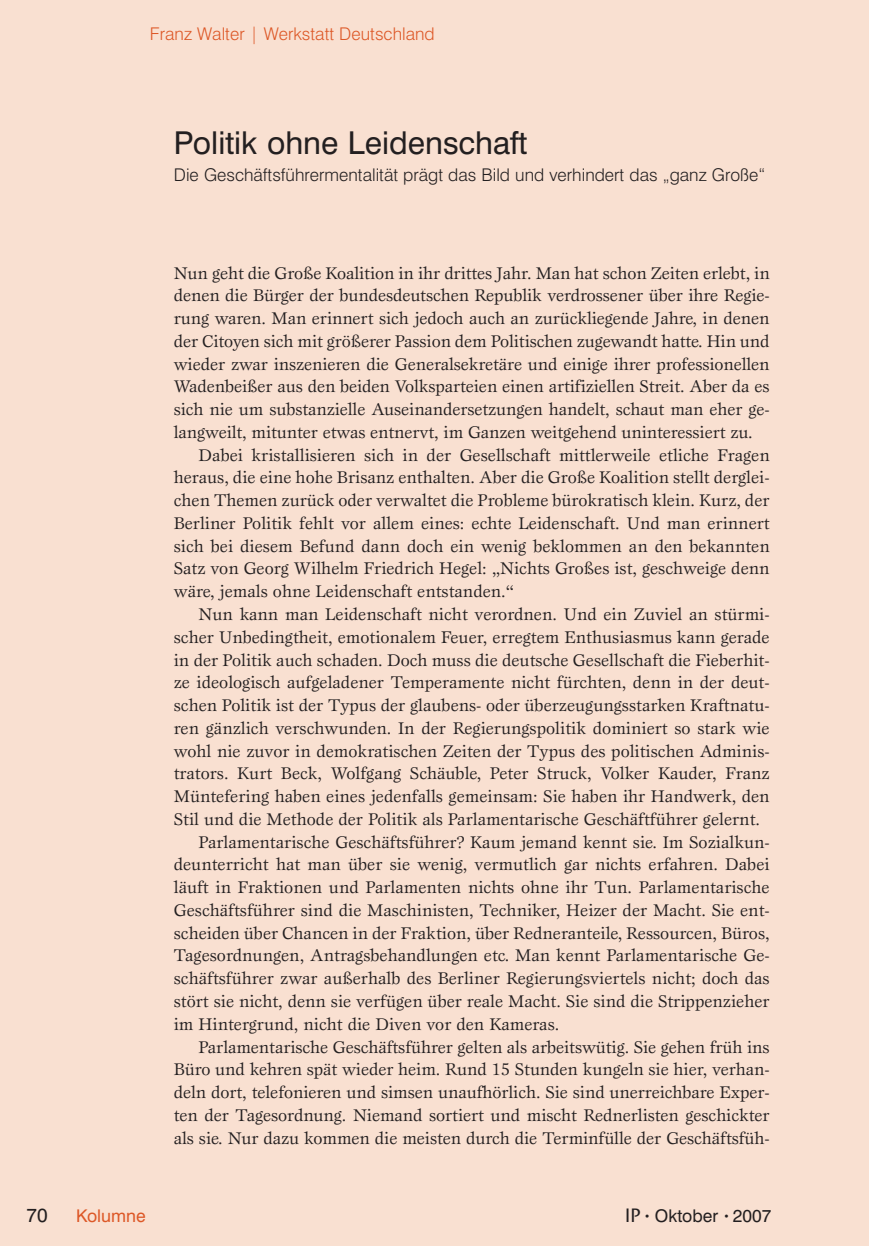
<style>
.page{position:relative;width:869px;height:1246px;background:#fff}
.page>*{position:absolute;margin:0;border:0;box-sizing:border-box;transform-origin:0 0}
.t1{font:31.5px "Swiss 721 BT";color:#231f20}
.t2{font:19.25px "Swiss 721 BT";color:#231f20}
.t3{font:17.5px "Esprit";color:#231f20}
.t4{font:300 17.5px "Swiss 721 BT";color:#231f20}
.t5{font:300 17.5px "Swiss 721 BT";color:#dd5827}
.t6{font:17.5px "Swiss 721 BT";color:#231f20}
.t7{font:17.5px "Swiss 721 BT";color:#dd5827}
.s1{font-family:"ITC Stone Sans";font-weight:500;font-size:19.25px}
.s2{font-size:10.5px}
</style>
<div class="page">
<div style="left:0;top:0;width:868px;height:1245px;background:#f9e0d1"></div>
<p class="t5" style="left:150px;top:23px;width:286px">Franz Walter | Werkstatt Deutschland</p>
<h1 class="t1" style="left:174px;top:123px;width:355px">Politik ohne Leidenschaft</h1>
<p class="t4" style="left:174px;top:164px;width:592px">Die Geschäftsführermentalität prägt das Bild und verhindert das „ganz Große“</p>
<p class="t3" style="left:174px;top:262px;width:597px">Nun geht die Große Koalition in ihr drittes Jahr. Man hat schon Zeiten erlebt, in</p>
<p class="t3" style="left:174px;top:285px;width:597px">denen die Bürger der bundesdeutschen Republik verdrossener über ihre Regie-</p>
<p class="t3" style="left:174px;top:307px;width:597px">rung waren. Man erinnert sich jedoch auch an zurückliegende Jahre, in denen</p>
<p class="t3" style="left:174px;top:330px;width:597px">der Citoyen sich mit größerer Passion dem Politischen zugewandt hatte. Hin und</p>
<p class="t3" style="left:174px;top:353px;width:597px">wieder zwar inszenieren die Generalsekretäre und einige ihrer professionellen</p>
<p class="t3" style="left:174px;top:376px;width:597px">Wadenbeißer aus den beiden Volksparteien einen artifiziellen Streit. Aber da es</p>
<p class="t3" style="left:174px;top:398px;width:597px">sich nie um substanzielle Auseinandersetzungen handelt, schaut man eher ge-</p>
<p class="t3" style="left:174px;top:421px;width:580px">langweilt, mitunter etwas entnervt, im Ganzen weitgehend uninteressiert zu.</p>
<p class="t3" style="left:198px;top:444px;width:572px">Dabei kristallisieren sich in der Gesellschaft mittlerweile etliche Fragen</p>
<p class="t3" style="left:174px;top:467px;width:597px">heraus, die eine hohe Brisanz enthalten. Aber die Große Koalition stellt derglei-</p>
<p class="t3" style="left:174px;top:489px;width:597px">chen Themen zurück oder verwaltet die Probleme bürokratisch klein. Kurz, der</p>
<p class="t3" style="left:174px;top:512px;width:597px">Berliner Politik fehlt vor allem eines: echte Leidenschaft. Und man erinnert</p>
<p class="t3" style="left:174px;top:535px;width:597px">sich bei diesem Befund dann doch ein wenig beklommen an den bekannten</p>
<p class="t3" style="left:174px;top:558px;width:597px">Satz von Georg Wilhelm Friedrich Hegel: „Nichts Großes ist, geschweige denn</p>
<p class="t3" style="left:174px;top:580px;width:342px">wäre, jemals ohne Leidenschaft entstanden.“</p>
<p class="t3" style="left:198px;top:603px;width:572px">Nun kann man Leidenschaft nicht verordnen. Und ein Zuviel an stürmi-</p>
<p class="t3" style="left:174px;top:626px;width:597px">scher Unbedingtheit, emotionalem Feuer, erregtem Enthusiasmus kann gerade</p>
<p class="t3" style="left:174px;top:649px;width:597px">in der Politik auch schaden. Doch muss die deutsche Gesellschaft die Fieberhit-</p>
<p class="t3" style="left:174px;top:671px;width:597px">ze ideologisch aufgeladener Temperamente nicht fürchten, denn in der deut-</p>
<p class="t3" style="left:174px;top:694px;width:597px">schen Politik ist der Typus der glaubens- oder überzeugungsstarken Kraftnatu-</p>
<p class="t3" style="left:174px;top:717px;width:597px">ren gänzlich verschwunden. In der Regierungspolitik dominiert so stark wie</p>
<p class="t3" style="left:174px;top:740px;width:597px">wohl nie zuvor in demokratischen Zeiten der Typus des politischen Adminis-</p>
<p class="t3" style="left:174px;top:762px;width:597px">trators. Kurt Beck, Wolfgang Schäuble, Peter Struck, Volker Kauder, Franz</p>
<p class="t3" style="left:174px;top:785px;width:597px">Müntefering haben eines jedenfalls gemeinsam: Sie haben ihr Handwerk, den</p>
<p class="t3" style="left:174px;top:808px;width:587px">Stil und die Methode der Politik als Parlamentarische Geschäftführer gelernt.</p>
<p class="t3" style="left:198px;top:831px;width:572px">Parlamentarische Geschäftsführer? Kaum jemand kennt sie. Im Sozialkun-</p>
<p class="t3" style="left:174px;top:853px;width:597px">deunterricht hat man über sie wenig, vermutlich gar nichts erfahren. Dabei</p>
<p class="t3" style="left:174px;top:876px;width:597px">läuft in Fraktionen und Parlamenten nichts ohne ihr Tun. Parlamentarische</p>
<p class="t3" style="left:174px;top:899px;width:597px">Geschäftsführer sind die Maschinisten, Techniker, Heizer der Macht. Sie ent-</p>
<p class="t3" style="left:174px;top:922px;width:597px">scheiden über Chancen in der Fraktion, über Redneranteile, Ressourcen, Büros,</p>
<p class="t3" style="left:174px;top:944px;width:597px">Tagesordnungen, Antragsbehandlungen etc. Man kennt Parlamentarische Ge-</p>
<p class="t3" style="left:174px;top:967px;width:597px">schäftsführer zwar außerhalb des Berliner Regierungsviertels nicht; doch das</p>
<p class="t3" style="left:174px;top:990px;width:597px">stört sie nicht, denn sie verfügen über reale Macht. Sie sind die Strippenzieher</p>
<p class="t3" style="left:174px;top:1013px;width:387px">im Hintergrund, nicht die Diven vor den Kameras.</p>
<p class="t3" style="left:198px;top:1035px;width:572px">Parlamentarische Geschäftsführer gelten als arbeitswütig. Sie gehen früh ins</p>
<p class="t3" style="left:174px;top:1058px;width:597px">Büro und kehren spät wieder heim. Rund 15 Stunden kungeln sie hier, verhan-</p>
<p class="t3" style="left:174px;top:1081px;width:597px">deln dort, telefonieren und simsen unaufhörlich. Sie sind unerreichbare Exper-</p>
<p class="t3" style="left:174px;top:1104px;width:597px">ten der Tagesordnung. Niemand sortiert und mischt Rednerlisten geschickter</p>
<p class="t3" style="left:174px;top:1126px;width:597px">als sie. Nur dazu kommen die meisten durch die Terminfülle der Geschäftsfüh-</p>
<p class="t2" style="left:27px;top:1202px;width:23px">70</p>
<p class="t7" style="left:76px;top:1204px;width:71px">Kolumne</p>
<p class="t6" style="left:625px;top:1204px;width:148px"><span class="s1">IP</span> <span class="s2">•</span> Oktober <span class="s2">•</span> 2007</p>
</div>
